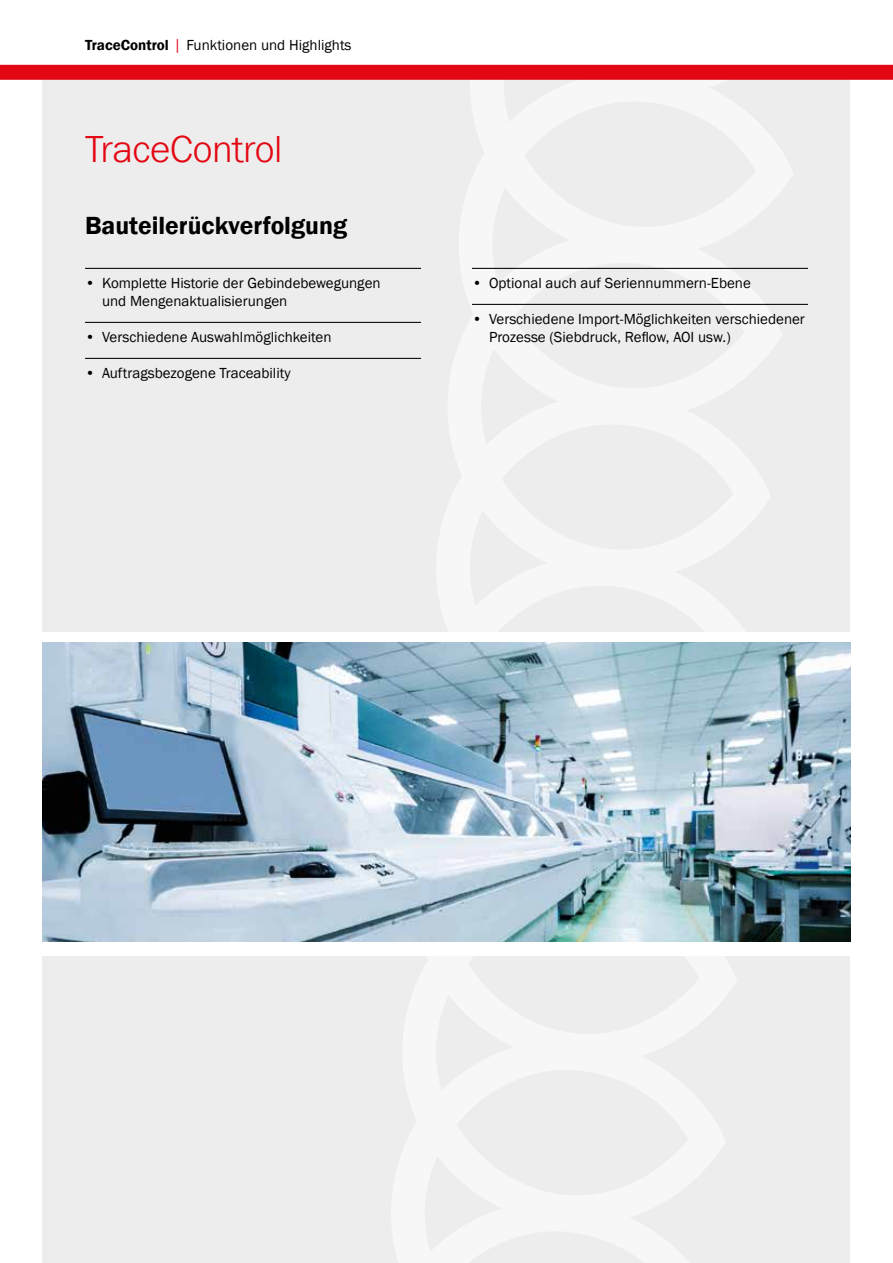
<style>
.page{position:relative;width:893px;height:1263px;background:#fff}
.page>*{position:absolute;margin:0;border:0;box-sizing:border-box;transform-origin:0 0}
.t1{font:300 39px "Franklin Gothic URW";letter-spacing:-.01em;color:#e30613}
.t2{font:600 25.5px "Franklin Gothic";color:#000}
.t3{font:15px/18px "Franklin Gothic";color:#000}
.s1{font-weight:600}
.s2{font-family:"Century Gothic";color:#e30613}
</style>
<div class="page">
<div style="left:43px;top:957px;width:807px;height:306px;background:#ededed"></div>
<div style="left:43px;top:77px;width:807px;height:554px;background:#ededed"></div>
<hr style="left:85px;top:268px;width:336px;height:1px;background:#000">
<hr style="left:85px;top:322px;width:336px;height:1px;background:#000">
<hr style="left:85px;top:358px;width:336px;height:1px;background:#000">
<hr style="left:472px;top:268px;width:336px;height:1px;background:#000">
<hr style="left:472px;top:304px;width:336px;height:1px;background:#000">
<img style="left:43px;top:642px;width:807px;height:300px">
<div style="left:0;top:65px;width:893px;height:15px;background:#e30613"></div>
<p class="t3" style="left:85px;top:36px;width:268px"><span class="s1">TraceControl</span> <span class="s2">|</span> Funktionen und Highlights</p>
<h1 class="t1" style="left:85px;top:125px;width:199px">TraceControl</h1>
<h2 class="t2" style="left:85px;top:210px;width:264px">Bauteilerückverfolgung</h2>
<p class="t3" style="left:102px;top:274px;width:280px;text-indent:-17px">• Komplette Historie der Gebindebewegungen und Mengenaktualisierungen</p>
<p class="t3" style="left:85px;top:328px;width:248px">• Verschiedene Auswahlmöglichkeiten</p>
<p class="t3" style="left:85px;top:364px;width:207px">• Auftragsbezogene Traceability</p>
<p class="t3" style="left:472px;top:274px;width:280px">• Optional auch auf Seriennummern-Ebene</p>
<p class="t3" style="left:489px;top:310px;width:317px;text-indent:-17px">• Verschiedene Import-Möglichkeiten verschiedener<br>Prozesse (Siebdruck, Reflow, AOI usw.)</p>
</div>
